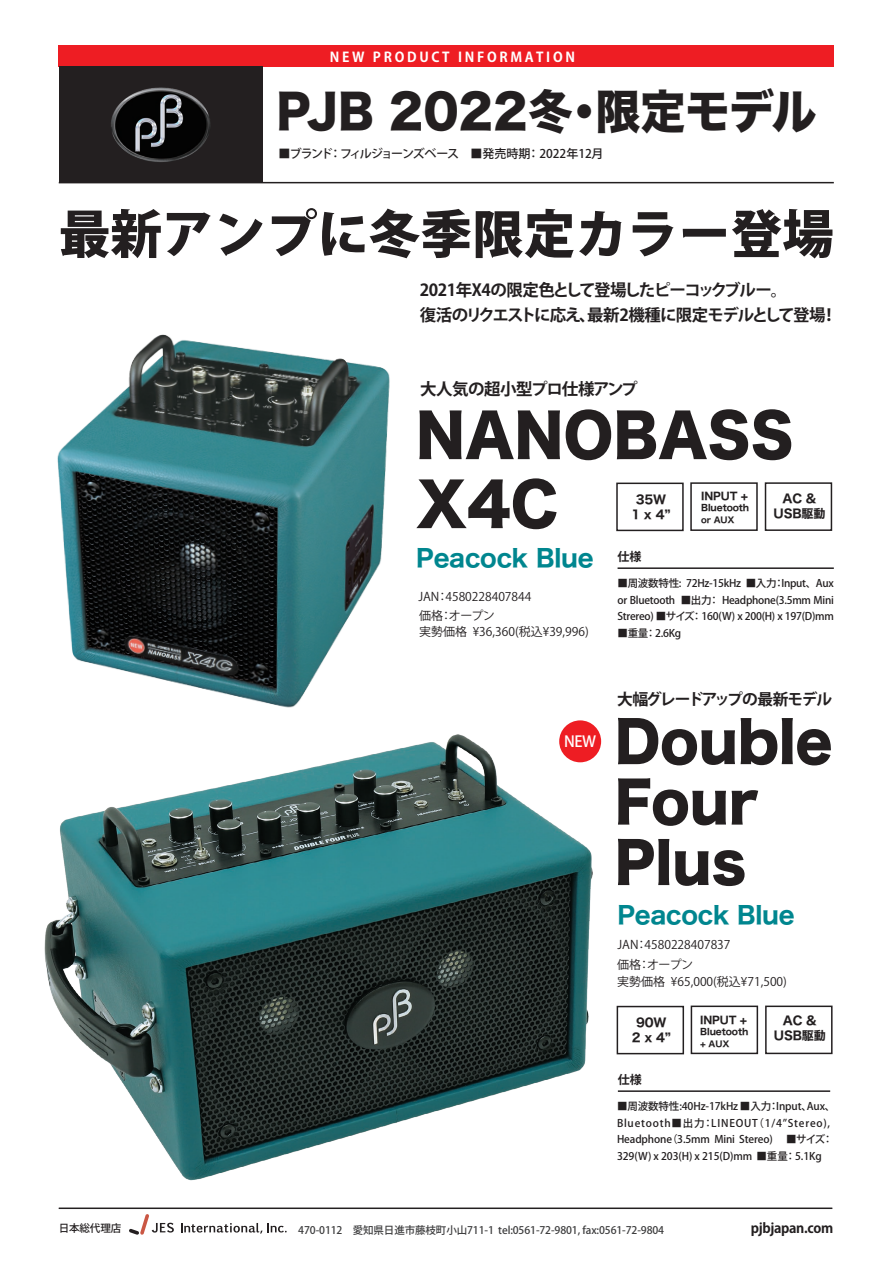
<style>
.page{position:relative;width:893px;height:1263px;background:#fff}
.page>*{position:absolute;margin:0;border:0;box-sizing:border-box;transform-origin:0 0}
.t1{font:58.5px/69px "Hira Kaku Std N W8";color:#231f20;scale:.96 1}
.t2{font:55.35px/60.4px "Hira Kaku Std N W8";color:#231f20;scale:.96 1}
.t3{font:800 51.6px "Koz Go Pro";color:#231f20}
.t4{font:46.65px "Hira Kaku Std N W8";color:#231f20;scale:.96 1}
.t5{font:24px "Hiragino Sans W7";letter-spacing:-.01em;color:#00868f}
.t6{font:700 16.5px/25.5px "Koz Go Pro";letter-spacing:-.065em;color:#231f20}
.t7{font:700 16.5px "Koz Go Pro";letter-spacing:-.035em;color:#231f20}
.t8{font:700 15.75px "Koz Go Pro";letter-spacing:-.085em;color:#231f20}
.t9{font:500 15.15px "Koz Go Pro";color:#fff}
.t10{font:700 13.5px "Koz Go Pro";letter-spacing:.2em;color:#fff}
.t11{font:700 13.5px "Koz Go Pro";letter-spacing:-.025em;color:#231f20}
.t12{font:12px/16.5px "Koz Go Pro";color:#231f20}
.t13{font:500 12px "Koz Go Pro";letter-spacing:-.03em;color:#231f20}
.t14{font:12px/15px "Hiragino Sans W7";letter-spacing:-.01em;color:#231f20;text-align:center}
.t15{font:700 12px "Koz Go Pro";color:#231f20}
.t16{font:500 10.5px/16.5px "Koz Go Pro";letter-spacing:-.01em;color:#231f20;text-align:justify}
.t17{font:500 10.5px "Koz Go Pro";letter-spacing:-.01em;color:#3e3e3f}
.t18{font:10.5px "Hiragino Sans W7";letter-spacing:-.01em;color:#231f20}
.t19{font:9px "Hiragino Sans W7";letter-spacing:-.01em;color:#231f20}
.t20{font:8.25px "Hiragino Sans W7";letter-spacing:-.01em;color:#231f20}
</style>
<div class="page">
<img style="left:44px;top:725px;width:558px;height:456px">
<img style="left:44px;top:334px;width:374px;height:399px">
<div style="left:59px;top:45px;width:775px;height:22px;background:#ee1d23"></div>
<hr style="left:59px;top:1207px;width:773px;height:2px;background:#231f20">
<svg style="left:59px;top:67px;width:203px;height:115px;background:#242122"></svg>
<hr style="left:59px;top:182px;width:775px;height:1px;background:#231f20">
<svg style="left:181px;top:1223px;width:106px;height:10px"></svg>
<svg style="left:129px;top:1214px;width:45px;height:21px"></svg>
<img style="left:111px;top:87px;width:51px;height:57px">
<hr style="left:618px;top:567px;width:216px;height:2px;background:#231f20">
<div style="left:690px;top:482px;width:68px;height:49px;border:2px solid #231f20"></div>
<div style="left:616px;top:483px;width:68px;height:48px;border:2px solid #231f20"></div>
<div style="left:765px;top:482px;width:67px;height:49px;border:2px solid #231f20"></div>
<hr style="left:618px;top:1090px;width:212px;height:2px;background:#231f20">
<div style="left:691px;top:1005px;width:67px;height:49px;border:2px solid #231f20"></div>
<div style="left:765px;top:1005px;width:67px;height:49px;border:2px solid #231f20"></div>
<div style="left:617px;top:1006px;width:67px;height:48px;border:2px solid #231f20"></div>
<div style="left:559px;top:720px;width:42px;height:42px;background:#ee1d23;border-radius:50%"></div>
<p class="t10" style="left:330px;top:49px;width:247px">NEW PRODUCT INFORMATION</p>
<h3 class="t4" style="left:277px;top:86px;width:564px">PJB 2022冬・限定モデル</h3>
<p class="t13" style="left:279px;top:146px;width:326px">■ブランド： フィルジョーンズベース　■発売時期： 2022年12月</p>
<h3 class="t3" style="left:59px;top:200px;width:777px">最新アンプに冬季限定カラー登場</h3>
<h3 class="t6" style="left:420px;top:278px;width:419px">2021年X4の限定色として登場したピーコックブルー。<br>復活のリクエストに応え、最新2機種に限定モデルとして登場！</h3>
<h3 class="t7" style="left:420px;top:378px;width:219px">大人気の超小型プロ仕様アンプ</h3>
<h1 class="t1" style="left:416px;top:403px;width:395px">NANOBASS<br>X4C</h1>
<p class="t18" style="left:701px;top:488px;width:48px">INPUT +</p>
<p class="t19" style="left:701px;top:501px;width:50px">Bluetooth</p>
<p class="t20" style="left:701px;top:514px;width:35px">or AUX</p>
<p class="t14" style="left:631px;top:492px;width:41px">35W<br>1 x 4”</p>
<p class="t14" style="left:773px;top:492px;width:53px">AC &amp;<br>USB駆動</p>
<h3 class="t5" style="left:416px;top:539px;width:179px">Peacock Blue</h3>
<p class="t12" style="left:418px;top:588px;width:115px">JAN：4580228407844</p>
<p class="t12" style="left:419px;top:607px;width:171px">価格：オープン　<br>実勢価格 ¥36,360(税込¥39,996)</p>
<h3 class="t9" style="left:564px;top:732px;width:34px">NEW</h3>
<p class="t15" style="left:618px;top:549px;width:25px">仕様</p>
<p class="t16" style="left:617px;top:576px;width:218px">■周波数特性: 72Hz-15kHz ■入力：Input、Aux or Bluetooth ■出力： Headphone(3.5mm Mini Strereo) ■サイズ： 160(W) x 200(H) x 197(D)mm</p>
<p class="t16" style="left:617px;top:625px;width:65px">■重量： 2.6Kg</p>
<h3 class="t8" style="left:617px;top:689px;width:217px">大幅グレードアップの最新モデル</h3>
<h2 class="t2" style="left:615px;top:713px;width:228px">Double<br>Four<br>Plus</h2>
<h3 class="t5" style="left:617px;top:896px;width:179px">Peacock Blue</h3>
<p class="t12" style="left:617px;top:957px;width:171px">価格：オープン　<br>実勢価格 ¥65,000(税込¥71,500)</p>
<p class="t12" style="left:617px;top:936px;width:115px">JAN：4580228407837</p>
<p class="t14" style="left:632px;top:1015px;width:41px">90W<br>2 x 4”</p>
<p class="t15" style="left:618px;top:1072px;width:25px">仕様</p>
<p class="t18" style="left:700px;top:1011px;width:48px">INPUT +</p>
<p class="t19" style="left:700px;top:1025px;width:50px">Bluetooth</p>
<p class="t20" style="left:700px;top:1038px;width:31px">+ AUX</p>
<p class="t14" style="left:774px;top:1014px;width:53px">AC &amp;<br>USB駆動</p>
<p class="t16" style="left:617px;top:1098px;width:220px;text-align:left">■周波数特性:40Hz-17kHz ■入力：Input、Aux、Bluetooth■出力：LINEOUT（1/4”Stereo), Headphone（3.5mm Mini Stereo) ■サイズ：329(W) x 203(H) x 215(D)mm ■重量： 5.1Kg</p>
<p class="t16" style="left:59px;top:1221px;width:64px">日本総代理店</p>
<p class="t17" style="left:298px;top:1223px;width:367px">470-0112　愛知県日進市藤枝町小山711-1 tel:0561-72-9801, fax:0561-72-9804</p>
<p class="t11" style="left:751px;top:1219px;width:84px">pjbjapan.com</p>
</div>
